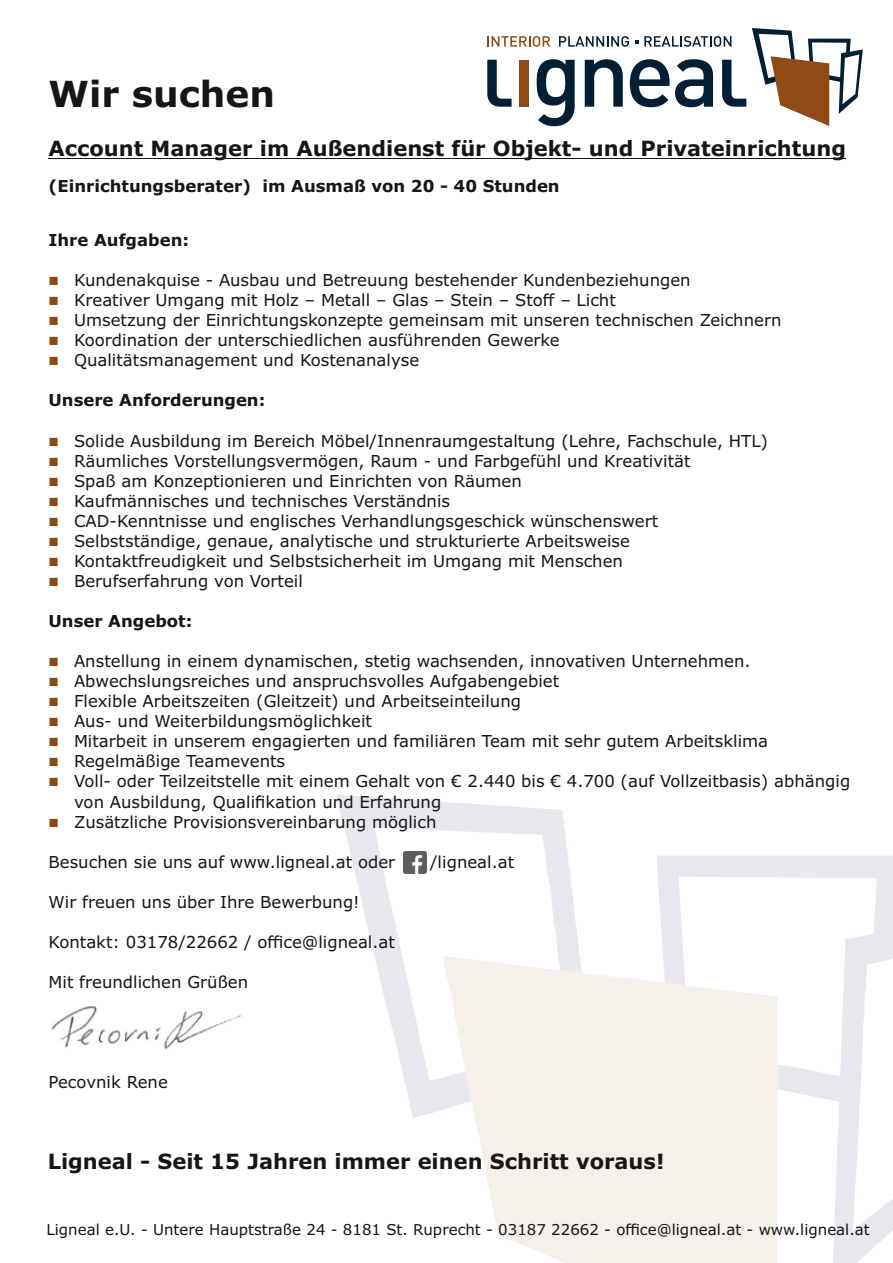
<style>
.page{position:relative;width:893px;height:1263px;background:#fff}
.page>*{position:absolute;margin:0;border:0;box-sizing:border-box;transform-origin:0 0}
.t1{font:700 36px "Verdana";color:#151616}
.t2{font:700 21px "Verdana";color:#151616}
.t3{font:16.5px/20.1px "Verdana";color:#151616}
.t4{font:700 16.5px "Verdana";color:#151616}
.t5{font:15px "Verdana";color:#151616}
.s1{color:#8e4915}
</style>
<div class="page">
<img style="left:336px;top:795px;width:557px;height:468px">
<svg style="left:487px;top:60px;width:25px;height:47px"></svg>
<div style="left:519px;top:60px;width:9px;height:47px;background:#8f4a15"></div>
<svg style="left:537px;top:59px;width:38px;height:67px"></svg>
<svg style="left:585px;top:59px;width:38px;height:48px"></svg>
<svg style="left:630px;top:59px;width:83px;height:48px"></svg>
<svg style="left:722px;top:60px;width:24px;height:47px"></svg>
<svg style="left:752px;top:28px;width:111px;height:98px"></svg>
<svg style="left:644px;top:36px;width:87px;height:11px"></svg>
<svg style="left:487px;top:36px;width:63px;height:11px"></svg>
<svg style="left:559px;top:36px;width:70px;height:11px"></svg>
<img style="left:52px;top:1006px;width:189px;height:43px">
<hr style="left:49px;top:158px;width:797px;height:1px;background:#151616">
<img style="left:404px;top:851px;width:22px;height:23px">
<h1 class="t1" style="left:49px;top:79px;width:228px">Wir suchen</h1>
<p class="t2" style="left:49px;top:140px;width:799px">Account Manager im Außendienst für Objekt- und Privateinrichtung</p>
<p class="t4" style="left:49px;top:179px;width:513px">(Einrichtungsberater) im Ausmaß von 20 - 40 Stunden</p>
<p class="t4" style="left:49px;top:233px;width:142px">Ihre Aufgaben:</p>
<p class="t3" style="left:49px;top:271px;width:644px"><span class="s1">■</span> Kundenakquise - Ausbau und Betreuung bestehender Kundenbeziehungen</p>
<p class="t3" style="left:49px;top:291px;width:569px"><span class="s1">■</span> Kreativer Umgang mit Holz – Metall – Glas – Stein – Stoff – Licht</p>
<p class="t3" style="left:49px;top:312px;width:734px"><span class="s1">■</span> Umsetzung der Einrichtungskonzepte gemeinsam mit unseren technischen Zeichnern</p>
<p class="t3" style="left:49px;top:332px;width:513px"><span class="s1">■</span> Koordination der unterschiedlichen ausführenden Gewerke</p>
<p class="t3" style="left:49px;top:352px;width:372px"><span class="s1">■</span> Qualitätsmanagement und Kostenanalyse</p>
<p class="t4" style="left:49px;top:394px;width:218px">Unsere Anforderungen:</p>
<p class="t3" style="left:49px;top:432px;width:721px"><span class="s1">■</span> Solide Ausbildung im Bereich Möbel/Innenraumgestaltung (Lehre, Fachschule, HTL)</p>
<p class="t3" style="left:49px;top:452px;width:643px"><span class="s1">■</span> Räumliches Vorstellungsvermögen, Raum - und Farbgefühl und Kreativität</p>
<p class="t3" style="left:49px;top:472px;width:475px"><span class="s1">■</span> Spaß am Konzeptionieren und Einrichten von Räumen</p>
<p class="t3" style="left:49px;top:492px;width:403px"><span class="s1">■</span> Kaufmännisches und technisches Verständnis</p>
<p class="t3" style="left:49px;top:512px;width:611px"><span class="s1">■</span> CAD-Kenntnisse und englisches Verhandlungsgeschick wünschenswert</p>
<p class="t3" style="left:49px;top:532px;width:583px"><span class="s1">■</span> Selbstständige, genaue, analytische und strukturierte Arbeitsweise</p>
<p class="t3" style="left:49px;top:552px;width:576px"><span class="s1">■</span> Kontaktfreudigkeit und Selbstsicherheit im Umgang mit Menschen</p>
<p class="t3" style="left:49px;top:572px;width:256px"><span class="s1">■</span> Berufserfahrung von Vorteil</p>
<p class="t4" style="left:49px;top:614px;width:145px">Unser Angebot:</p>
<p class="t3" style="left:49px;top:652px;width:703px"><span class="s1">■</span> Anstellung in einem dynamischen, stetig wachsenden, innovativen Unternehmen.</p>
<p class="t3" style="left:49px;top:672px;width:512px"><span class="s1">■</span> Abwechslungsreiches und anspruchsvolles Aufgabengebiet</p>
<p class="t3" style="left:49px;top:693px;width:474px"><span class="s1">■</span> Flexible Arbeitszeiten (Gleitzeit) und Arbeitseinteilung</p>
<p class="t3" style="left:49px;top:713px;width:325px"><span class="s1">■</span> Aus- und Weiterbildungsmöglichkeit</p>
<p class="t3" style="left:49px;top:733px;width:721px"><span class="s1">■</span> Mitarbeit in unserem engagierten und familiären Team mit sehr gutem Arbeitsklima</p>
<p class="t3" style="left:49px;top:753px;width:238px"><span class="s1">■</span> Regelmäßige Teamevents</p>
<p class="t3" style="left:74px;top:773px;width:778px;text-indent:-25px"><span class="s1">■</span> Voll- oder Teilzeitstelle mit einem Gehalt von € 2.440 bis € 4.700 (auf Vollzeitbasis) abhängig von Ausbildung, Qualifikation und Erfahrung</p>
<p class="t3" style="left:49px;top:813px;width:389px"><span class="s1">■</span> Zusätzliche Provisionsvereinbarung möglich</p>
<p class="t3" style="left:49px;top:853px;width:348px">Besuchen sie uns auf www.ligneal.at oder</p>
<p class="t3" style="left:430px;top:853px;width:86px">/ligneal.at</p>
<p class="t3" style="left:49px;top:893px;width:313px">Wir freuen uns über Ihre Bewerbung!</p>
<p class="t3" style="left:49px;top:933px;width:348px">Kontakt: 03178/22662 / office@ligneal.at</p>
<p class="t3" style="left:49px;top:973px;width:201px">Mit freundlichen Grüßen</p>
<p class="t3" style="left:49px;top:1074px;width:121px">Pecovnik Rene</p>
<p class="t2" style="left:48px;top:1153px;width:618px">Ligneal - Seit 15 Jahren immer einen Schritt voraus!</p>
<p class="t5" style="left:46px;top:1224px;width:825px">Ligneal e.U. - Untere Hauptstraße 24 - 8181 St. Ruprecht - 03187 22662 - office@ligneal.at - www.ligneal.at</p>
</div>
